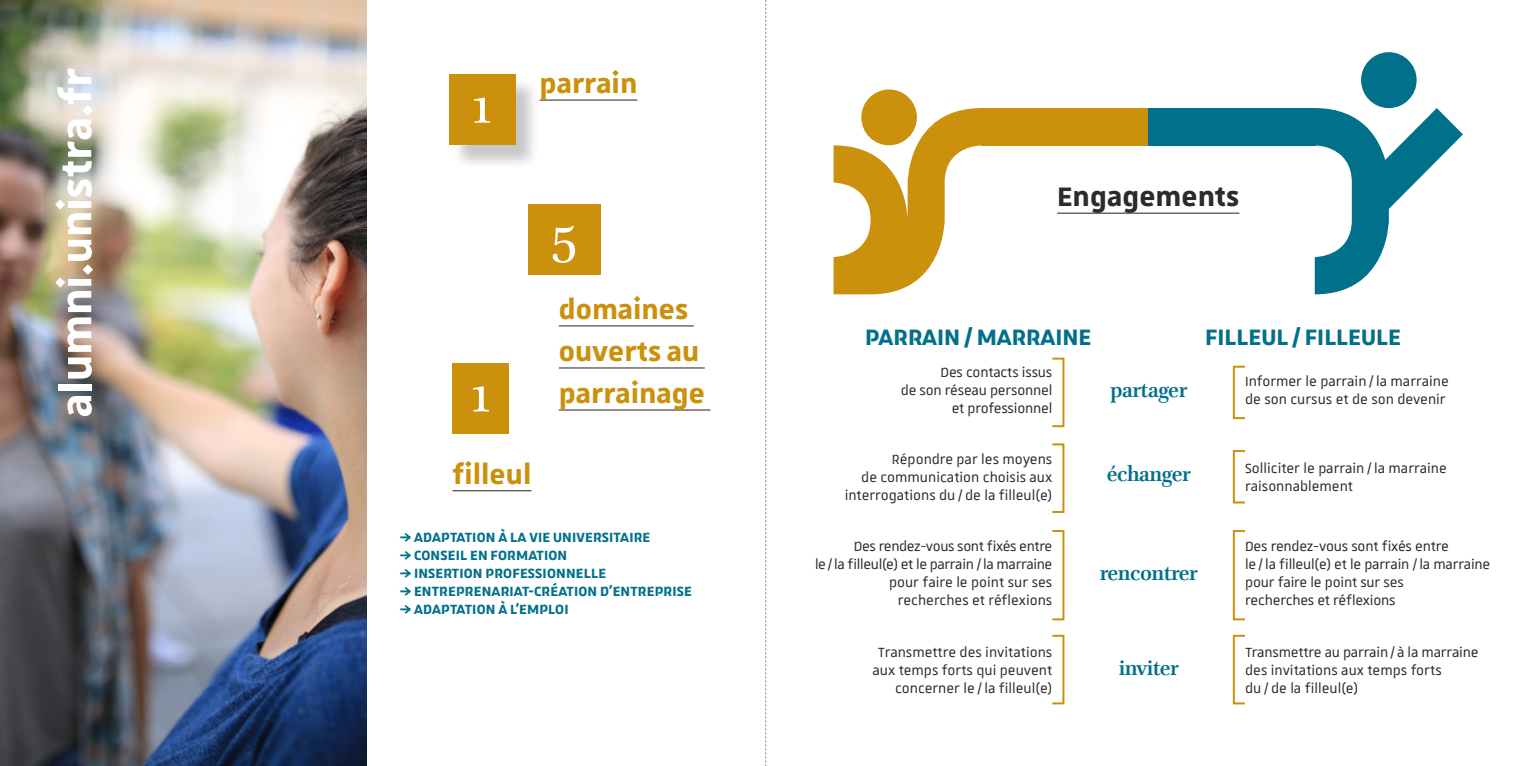
<style>
.page{position:relative;width:1531px;height:766px;background:#fff}
.page>*{position:absolute;margin:0;border:0;box-sizing:border-box;transform-origin:0 0}
.texte{font:60px "Brill";color:#fff}
.t1{font:700 56px "Unistra 4 Bis";letter-spacing:-.01em;color:#fff}
.titre_souligné{font:700 36px "Unistra 4 Bis";color:#cb910d}
.titre_souligné-2{font:700 36px "Unistra 4 Bis";color:#2a2c2a}
.titre_encadré{font:700 30px "Unistra 4 Bis";color:#01708a}
.texte-2{font:700 24px "Brill";letter-spacing:-.02em;color:#01708a}
.texte_unistra{font:18px/18px "Unistra 2 Bis";letter-spacing:-.005em;color:#2a2c2a;text-align:right}
.ss-titre_bleu{font:700 18px "Unistra 2 Bis";letter-spacing:.01em;color:#01708a}
</style>
<div class="page">
<hr style="left:1057px;top:212px;width:182px;height:1px;background:#231f20">
<img style="left:0;top:0;width:366px;height:765px">
<svg style="left:765px;top:0;width:1px;height:765px"></svg>
<div style="left:528px;top:204px;width:72px;height:71px;background:#cb910d"></div>
<div style="left:452px;top:363px;width:57px;height:71px;background:#cb910d"></div>
<div style="left:452px;top:78px;width:88px;height:92px;background:#231f20;opacity:.25"></div>
<div style="left:449px;top:75px;width:66px;height:70px;background:#cb910d"></div>
<hr style="left:540px;top:99px;width:97px;height:1px;background:#231f20">
<hr style="left:559px;top:325px;width:135px;height:1px;background:#231f20">
<hr style="left:559px;top:367px;width:146px;height:1px;background:#231f20">
<hr style="left:559px;top:409px;width:151px;height:1px;background:#231f20">
<hr style="left:452px;top:490px;width:79px;height:1px;background:#231f20">
<svg style="left:833px;top:108px;width:149px;height:186px"></svg>
<div style="left:861px;top:89px;width:56px;height:56px;background:#cb910d;border-radius:50%"></div>
<svg style="left:1315px;top:108px;width:148px;height:186px"></svg>
<div style="left:1361px;top:52px;width:55px;height:56px;background:#01708a;border-radius:50%"></div>
<div style="left:981px;top:108px;width:167px;height:37px;background:#cb910d"></div>
<div style="left:1148px;top:108px;width:168px;height:37px;background:#01708a"></div>
<div style="left:1051px;top:357px;width:13px;height:70px;border:2px solid #cb910d"></div>
<div style="left:1051px;top:443px;width:13px;height:70px;border:2px solid #cb910d"></div>
<div style="left:1051px;top:634px;width:13px;height:70px;border:2px solid #cb910d"></div>
<div style="left:1233px;top:634px;width:13px;height:70px;border:2px solid #cb910d"></div>
<div style="left:1051px;top:530px;width:13px;height:90px;border:2px solid #cb910d"></div>
<div style="left:1233px;top:530px;width:13px;height:90px;border:2px solid #cb910d"></div>
<div style="left:1233px;top:450px;width:13px;height:53px;border:2px solid #cb910d"></div>
<div style="left:1233px;top:365px;width:13px;height:54px;border:2px solid #cb910d"></div>
<p class="t1" style="left:45px;top:417px;width:350px;rotate:-90deg">alumni.unistra.fr</p>
<p class="texte" style="left:473px;top:64px;width:19px">1</p>
<p class="titre_souligné" style="left:540px;top:63px;width:99px">parrain</p>
<p class="texte" style="left:472px;top:353px;width:19px">1</p>
<p class="titre_souligné" style="left:452px;top:454px;width:80px">filleul</p>
<p class="texte" style="left:551px;top:193px;width:27px">5</p>
<p class="titre_souligné" style="left:559px;top:289px;width:131px">domaines</p>
<p class="titre_souligné" style="left:559px;top:331px;width:142px">ouverts au</p>
<p class="titre_souligné" style="left:559px;top:373px;width:148px">parrainage</p>
<p class="ss-titre_bleu" style="left:400px;top:526px;width:252px">→ ADAPTATION À LA VIE UNIVERSITAIRE</p>
<p class="ss-titre_bleu" style="left:400px;top:544px;width:169px">→ CONSEIL EN FORMATION</p>
<p class="ss-titre_bleu" style="left:400px;top:562px;width:208px">→ INSERTION PROFESSIONNELLE</p>
<p class="ss-titre_bleu" style="left:400px;top:580px;width:294px">→ ENTREPRENARIAT-CRÉATION D’ENTREPRISE</p>
<p class="ss-titre_bleu" style="left:400px;top:598px;width:170px">→ ADAPTATION À L’EMPLOI</p>
<p class="titre_souligné-2" style="left:1057px;top:176px;width:184px">Engagements</p>
<p class="titre_encadré" style="left:865px;top:320px;width:228px">PARRAIN/MARRAINE</p>
<p class="titre_encadré" style="left:1205px;top:320px;width:197px">FILLEUL/FILLEULE</p>
<p class="texte-2" style="left:1110px;top:373px;width:78px">partager</p>
<p class="texte_unistra" style="left:940px;top:363px;width:113px">Des contacts issus</p>
<p class="texte_unistra" style="left:901px;top:381px;width:153px">de son réseau personnel</p>
<p class="texte_unistra" style="left:952px;top:399px;width:102px">et professionnel</p>
<p class="texte_unistra" style="left:1245px;top:372px;width:205px">Informer le parrain/la marraine</p>
<p class="texte_unistra" style="left:1245px;top:390px;width:202px">de son cursus et de son devenir</p>
<p class="texte_unistra" style="left:892px;top:449px;width:162px">Répondre par les moyens</p>
<p class="texte_unistra" style="left:845px;top:467px;width:209px">de communication choisis aux interrogations du/ de la filleul(e)</p>
<p class="texte_unistra" style="left:854px;top:537px;width:200px">Des rendez-vous sont fixés entre</p>
<p class="texte_unistra" style="left:815px;top:555px;width:239px">le/la filleul(e) et le parrain /la marraine</p>
<p class="texte_unistra" style="left:889px;top:573px;width:165px">pour faire le point sur ses</p>
<p class="texte_unistra" style="left:898px;top:591px;width:156px">recherches et réflexions</p>
<p class="texte_unistra" style="left:878px;top:642px;width:176px">Transmettre des invitations</p>
<p class="texte_unistra" style="left:872px;top:660px;width:181px">aux temps forts qui peuvent</p>
<p class="texte_unistra" style="left:895px;top:678px;width:159px">concerner le/la filleul(e)</p>
<p class="texte-2" style="left:1107px;top:457px;width:85px">échanger</p>
<p class="texte-2" style="left:1099px;top:556px;width:100px">rencontrer</p>
<p class="texte-2" style="left:1119px;top:650px;width:61px">inviter</p>
<p class="texte_unistra" style="left:1245px;top:458px;width:203px">Solliciter le parrain/la marraine</p>
<p class="texte_unistra" style="left:1245px;top:476px;width:110px">raisonnablement</p>
<p class="texte_unistra" style="left:1245px;top:537px;width:205px">Des rendez-vous sont fixés entre</p>
<p class="texte_unistra" style="left:1245px;top:555px;width:247px">le/la filleul(e) et le parrain /la marraine</p>
<p class="texte_unistra" style="left:1245px;top:573px;width:160px">pour faire le point sur ses</p>
<p class="texte_unistra" style="left:1245px;top:591px;width:152px">recherches et réflexions</p>
<p class="texte_unistra" style="left:1245px;top:642px;width:235px;text-align:left">Transmettre au parrain/ à la marraine des invitations aux temps forts</p>
<p class="texte_unistra" style="left:1245px;top:678px;width:115px">du/ de la filleul(e)</p>
</div>
